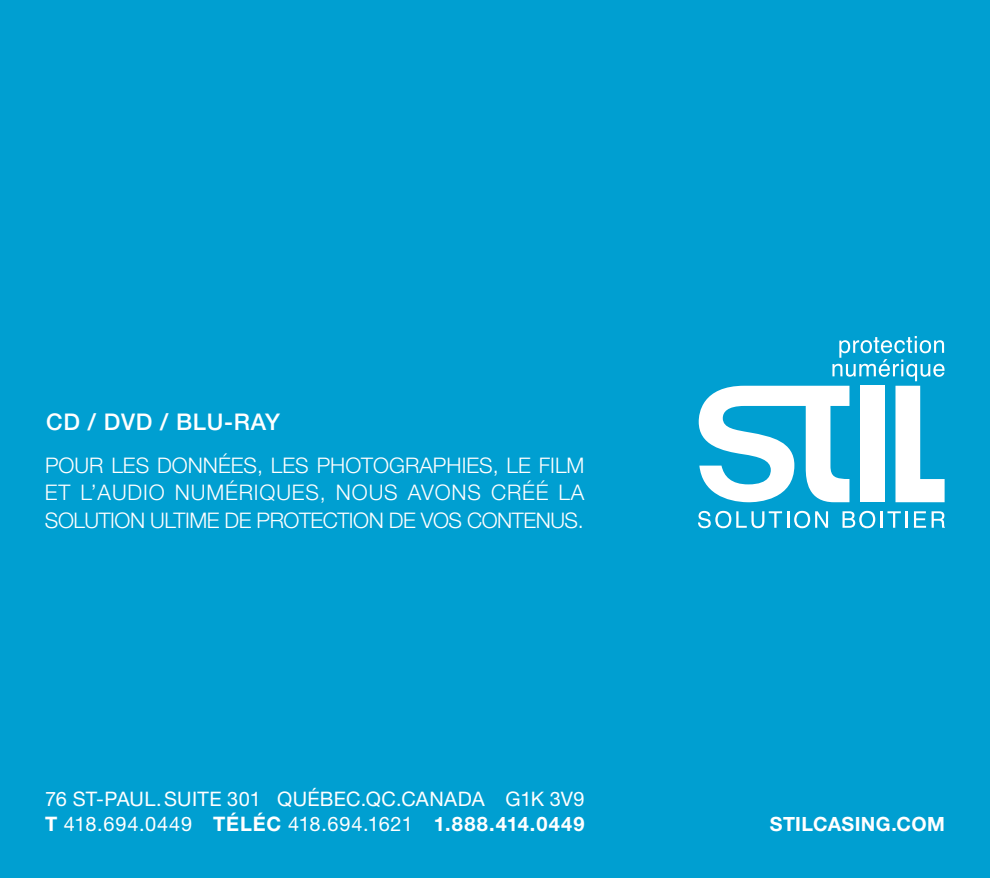
<style>
.page{position:relative;width:990px;height:878px;background:#009fd1}
.page>*{position:absolute;margin:0;border:0;box-sizing:border-box;transform-origin:0 0}
.t1{font:500 23px "Helvetica Neue";letter-spacing:.03em;color:#fff}
.t2{font:300 21.5px "Helvetica Neue";color:#fff}
.t3{font:20px/25px "Helvetica Neue";letter-spacing:.015em;color:#fff}
.t4{font:700 19.5px "Helvetica Neue";letter-spacing:.02em;color:#fff}
.s1{font-weight:700}
</style>
<div class="page">
<svg style="left:699px;top:336px;width:246px;height:166px"></svg>
<svg style="left:698px;top:511px;width:130px;height:17px"></svg>
<svg style="left:843px;top:511px;width:32px;height:17px"></svg>
<svg style="left:881px;top:511px;width:27px;height:16px"></svg>
<svg style="left:914px;top:511px;width:12px;height:16px"></svg>
<svg style="left:932px;top:511px;width:13px;height:16px"></svg>
<p class="t1" style="left:46px;top:408px;width:235px">CD / DVD / Blu-Ray</p>
<p class="t2" style="left:45px;top:452px;width:30px">POUR</p>
<p class="t2" style="left:111px;top:452px;width:13px">LES</p>
<p class="t2" style="left:157px;top:452px;width:30px">DONNÉES</p>
<p class="t2" style="left:257px;top:452px;width:27px">, LES</p>
<p class="t2" style="left:317px;top:452px;width:44px">PHOTOGRAP</p>
<p class="t2" style="left:447px;top:452px;width:116px">HIES, LE FILM</p>
<p class="t2" style="left:45px;top:479px;width:145px">ET L’AUDIO NUMÉRIQUES</p>
<p class="t2" style="left:320px;top:479px;width:32px">, NOUS</p>
<p class="t2" style="left:408px;top:479px;width:43px">AVONS</p>
<p class="t2" style="left:491px;top:479px;width:16px">CRÉÉ</p>
<p class="t2" style="left:559px;top:479px;width:14px">LA</p>
<p class="t2" style="left:45px;top:507px;width:12px">-SOLUTION</p>
<p class="t2" style="left:150px;top:507px;width:13px">ULTIME</p>
<p class="t2" style="left:225px;top:507px;width:46px">DE PROTECTION</p>
<p class="t2" style="left:389px;top:507px;width:94px">DE VOS CONTENUS</p>
<p class="t2" style="left:578px;top:507px;width:7px">.</p>
<p class="t3" style="left:45px;top:786px;width:541px">76 ST-PAUL.SUITE 301 QUÉBEC.QC.CANADA G1K 3V9<br><span class="s1">T</span> 418.694.0449 <span class="s1">TÉLÉC</span> 418.694.1621 <span class="s1">1.888.414.0449</span></p>
<p class="t4" style="left:770px;top:812px;width:177px">STILCASING.COM</p>
</div>
